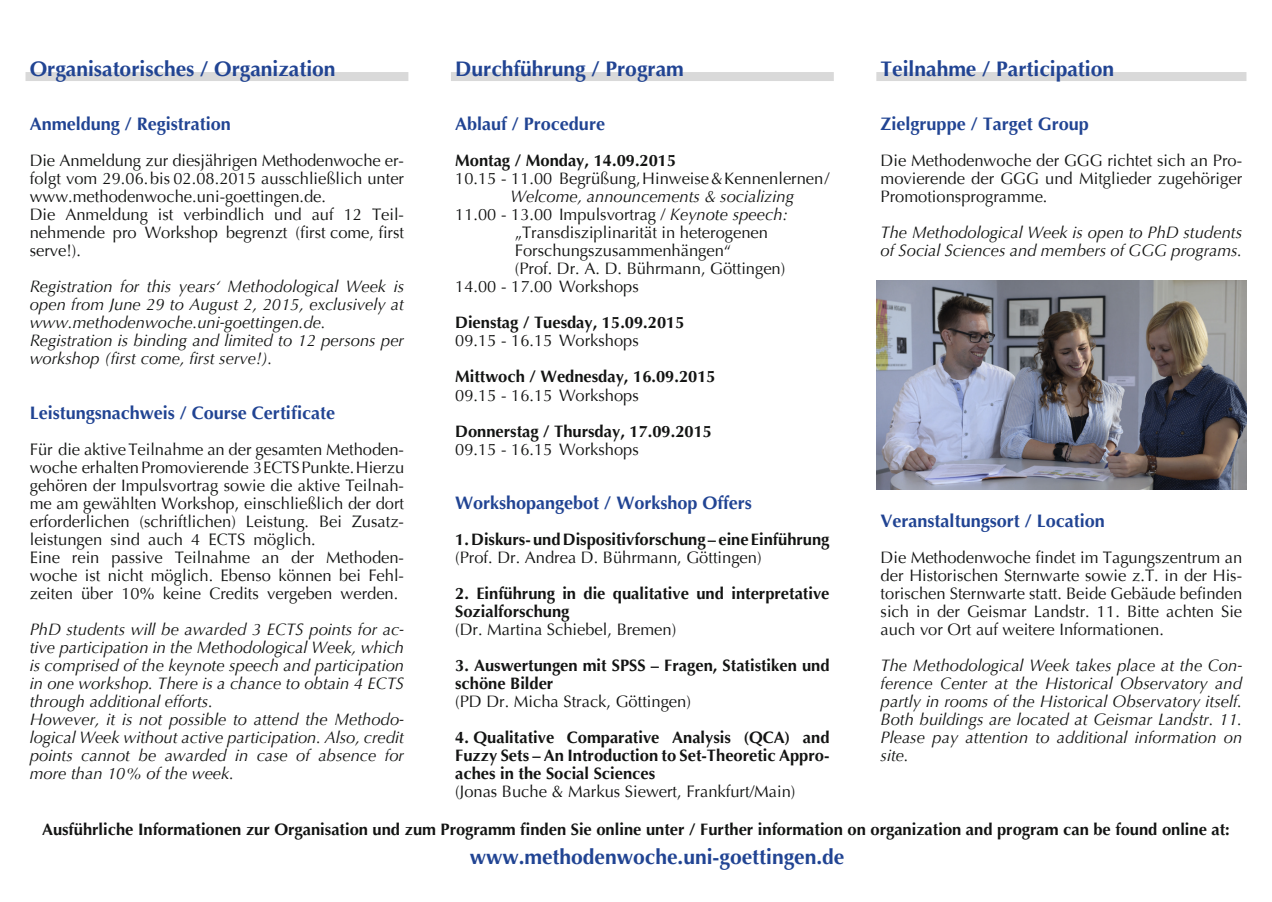
<style>
.page{position:relative;width:1272px;height:902px;background:#fff}
.page>*{position:absolute;margin:0;border:0;box-sizing:border-box;transform-origin:0 0}
.Überschrift{font:700 21px "Optima";color:#214493}
.Überschriftblau{font:700 18px "Optima";color:#214493}
.Fliesstext{font:16.5px/18px "Optima";color:#131413;text-align:justify}
.Fliesstext_Englisch{font:italic 16.5px/18px "Optima";color:#131413;text-align:justify}
.Fliesstext-2{font:700 16.5px/18px "Optima";color:#131413}
.s1{font-style:italic}
</style>
<div class="page">
<div style="left:26px;top:72px;width:382px;height:9px;background:#d9d9d9"></div>
<div style="left:451px;top:72px;width:382px;height:9px;background:#d9d9d9"></div>
<div style="left:876px;top:72px;width:370px;height:9px;background:#d9d9d9"></div>
<img style="left:876px;top:281px;width:370px;height:208px">
<p class="Überschrift" style="left:30px;top:56px;width:307px">Organisatorisches / Organization</p>
<p class="Überschriftblau" style="left:30px;top:113px;width:203px">Anmeldung / Registration</p>
<p class="Fliesstext" style="left:30px;top:152px;width:376px">Die Anmeldung zur diesjährigen Methodenwoche er&shy;folgt vom 29.06. bis 02.08.2015 ausschließlich unter www.methodenwoche.uni-goettingen.de.</p>
<p class="Fliesstext" style="left:30px;top:206px;width:376px">Die Anmeldung ist verbindlich und auf 12 Teil&shy;nehmende pro Workshop begrenzt (first come, first serve!).</p>
<p class="Fliesstext_Englisch" style="left:30px;top:278px;width:376px">Registration for this years‘ Methodological Week is open from June 29 to August 2, 2015, exclusively at www.methodenwoche.uni-goettingen.de.</p>
<p class="Fliesstext_Englisch" style="left:30px;top:332px;width:376px">Registration is binding and limited to 12 persons per workshop (first come, first serve!).</p>
<p class="Überschriftblau" style="left:30px;top:401px;width:307px">Leistungsnachweis / Course Certificate</p>
<p class="Fliesstext" style="left:30px;top:440px;width:376px">Für die aktive Teilnahme an der gesamten Methoden&shy;woche erhalten Promovierende 3 ECTS Punkte. Hierzu gehören der Impulsvortrag sowie die aktive Teilnah&shy;me am gewählten Workshop, einschließlich der dort erforderlichen (schriftlichen) Leistung. Bei Zusatz&shy;leistungen sind auch 4 ECTS möglich.</p>
<p class="Fliesstext" style="left:30px;top:548px;width:376px">Eine rein passive Teilnahme an der Methoden&shy;woche ist nicht möglich. Ebenso können bei Fehl&shy;zeiten über 10% keine Credits vergeben werden.</p>
<p class="Fliesstext_Englisch" style="left:30px;top:620px;width:376px">PhD students will be awarded 3 ECTS points for ac&shy;tive participation in the Methodological Week, which is comprised of the keynote speech and participation in one workshop. There is a chance to obtain 4 ECTS through additional efforts.</p>
<p class="Fliesstext_Englisch" style="left:30px;top:710px;width:376px">However, it is not possible to attend the Methodo&shy;logical Week without active participation. Also, credit points cannot be awarded in case of absence for more than 10% of the week.</p>
<p class="Überschrift" style="left:455px;top:56px;width:230px">Durchführung / Program</p>
<p class="Überschriftblau" style="left:455px;top:113px;width:151px">Ablauf / Procedure</p>
<p class="Fliesstext-2" style="left:455px;top:152px;width:223px">Montag / Monday, 14.09.2015</p>
<p class="Fliesstext" style="left:455px;top:170px;width:376px">10.15 - 11.00 Begrüßung, Hinweise &amp; Kennenlernen /</p>
<p class="Fliesstext_Englisch" style="left:510px;top:188px;width:285px">Welcome, announcements &amp; socializing</p>
<p class="Fliesstext" style="left:455px;top:206px;width:334px">11.00 - 13.00 Impulsvortrag / <span class="s1">Keynote speech:</span></p>
<p class="Fliesstext" style="left:514px;top:224px;width:255px">„Transdisziplinarität in heterogenen</p>
<p class="Fliesstext" style="left:514px;top:242px;width:218px">Forschungszusammenhängen“</p>
<p class="Fliesstext" style="left:514px;top:260px;width:272px">(Prof. Dr. A. D. Bührmann, Göttingen)</p>
<p class="Fliesstext" style="left:455px;top:278px;width:185px">14.00 - 17.00 Workshops</p>
<p class="Fliesstext-2" style="left:455px;top:314px;width:231px">Dienstag / Tuesday, 15.09.2015</p>
<p class="Fliesstext" style="left:455px;top:332px;width:185px">09.15 - 16.15 Workshops</p>
<p class="Fliesstext-2" style="left:455px;top:368px;width:262px">Mittwoch / Wednesday, 16.09.2015</p>
<p class="Fliesstext" style="left:455px;top:386px;width:185px">09.15 - 16.15 Workshops</p>
<p class="Fliesstext-2" style="left:455px;top:422px;width:258px">Donnerstag / Thursday, 17.09.2015</p>
<p class="Fliesstext" style="left:455px;top:440px;width:185px">09.15 - 16.15 Workshops</p>
<p class="Überschriftblau" style="left:455px;top:491px;width:298px">Workshopangebot / Workshop Offers</p>
<p class="Fliesstext-2" style="left:455px;top:530px;width:376px">1. Diskurs- und Dispositivforschung – eine Einführung</p>
<p class="Fliesstext" style="left:455px;top:548px;width:308px">(Prof. Dr. Andrea D. Bührmann, Göttingen)</p>
<p class="Fliesstext-2" style="left:455px;top:584px;width:376px">2. Einführung in die qualitative und interpretative<br>Sozialforschung</p>
<p class="Fliesstext" style="left:455px;top:620px;width:222px">(Dr. Martina Schiebel, Bremen)</p>
<p class="Fliesstext-2" style="left:455px;top:656px;width:376px">3. Auswertungen mit SPSS – Fragen, Statistiken und schöne Bilder</p>
<p class="Fliesstext" style="left:455px;top:692px;width:237px">(PD Dr. Micha Strack, Göttingen)</p>
<p class="Fliesstext-2" style="left:455px;top:728px;width:376px;text-align:justify">4. Qualitative Comparative Analysis (QCA) and Fuzzy Sets – An Introduction to Set-Theoretic Appro&shy;aches in the Social Sciences</p>
<p class="Fliesstext" style="left:455px;top:782px;width:342px">(Jonas Buche &amp; Markus Siewert, Frankfurt/Main)</p>
<p class="Überschrift" style="left:880px;top:56px;width:235px">Teilnahme / Participation</p>
<p class="Überschriftblau" style="left:880px;top:113px;width:210px">Zielgruppe / Target Group</p>
<p class="Fliesstext" style="left:880px;top:152px;width:363px">Die Methodenwoche der GGG richtet sich an Pro&shy;movierende der GGG und Mitglieder zugehöriger Promotionsprogramme.</p>
<p class="Fliesstext_Englisch" style="left:880px;top:224px;width:363px">The Methodological Week is open to PhD students of Social Sciences and members of GGG programs.</p>
<p class="Überschriftblau" style="left:880px;top:509px;width:226px">Veranstaltungsort / Location</p>
<p class="Fliesstext" style="left:880px;top:548px;width:363px">Die Methodenwoche findet im Tagungszentrum an der Historischen Sternwarte sowie z.T. in der His&shy;torischen Sternwarte statt. Beide Gebäude befinden sich in der Geismar Landstr. 11. Bitte achten Sie auch vor Ort auf weitere Informationen.</p>
<p class="Fliesstext_Englisch" style="left:880px;top:656px;width:363px">The Methodological Week takes place at the Con&shy;ference Center at the Historical Observatory and partly in rooms of the Historical Observatory itself.<br>Both buildings are located at Geismar Landstr. 11.<br>Please pay attention to additional information on site.</p>
<p class="Fliesstext-2" style="left:42px;top:820px;width:1189px">Ausführliche Informationen zur Organisation und zum Programm finden Sie online unter / Further information on organization and program can be found online at:</p>
<p class="Überschrift" style="left:469px;top:843px;width:376px">www.methodenwoche.uni-goettingen.de</p>
</div>
